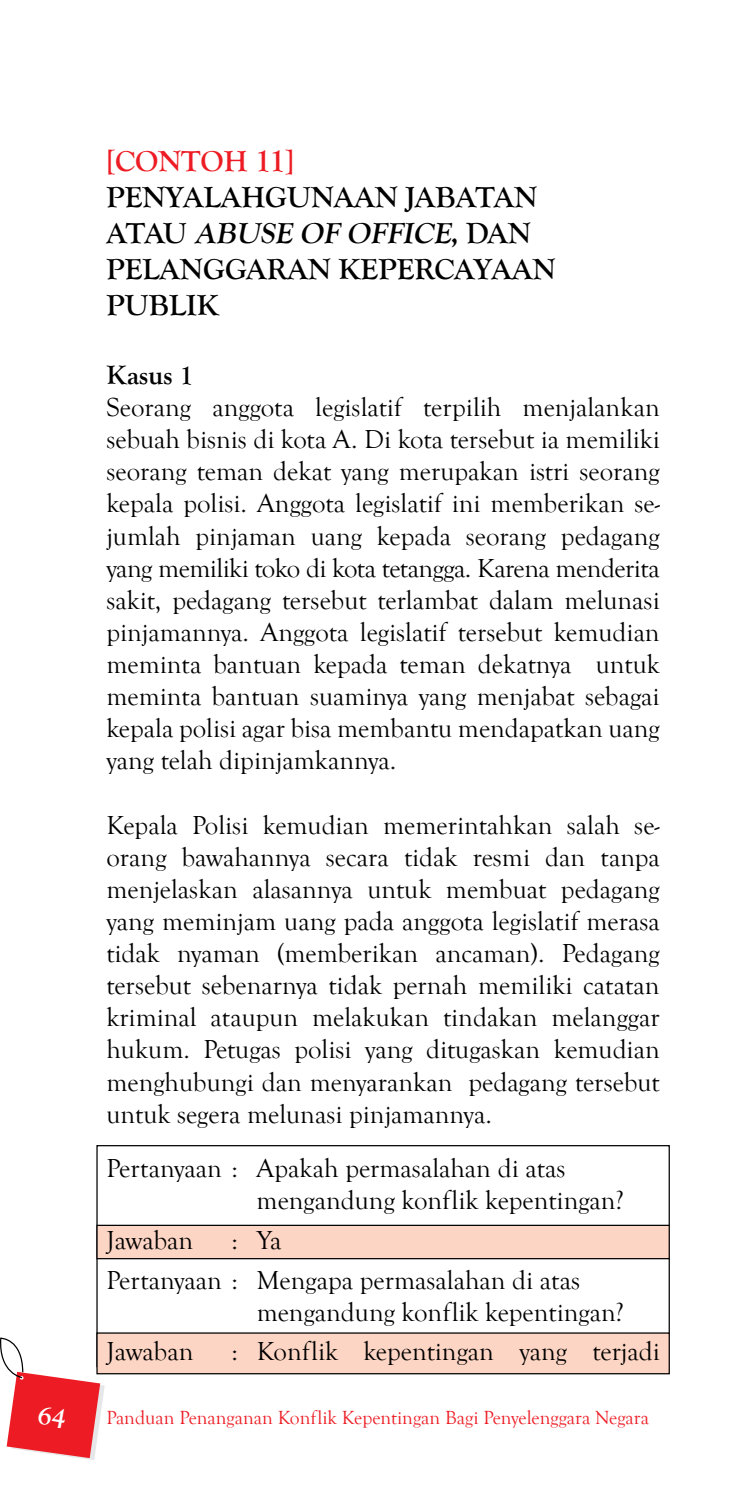
<style>
.page{position:relative;width:745px;height:1489px;background:#fff}
.page>*{position:absolute;margin:0;border:0;box-sizing:border-box;transform-origin:0 0}
.t1{font:700 30px/36px "Goudy Old Style T";color:#000}
.t2{font:700 27.5px "Goudy Old Style T";color:#000}
.t3{font:26.75px/32px "Goudy Old Style T";color:#000;text-align:justify}
.t4{font:19.5px "Goudy Old Style T";color:#ed1c24}
.s1{color:#ed1c24}
.s2{font-size:32.5px;color:#ed1c24}
.s3{font-style:italic}
</style>
<div class="page">
<div style="left:97px;top:1225px;width:571px;height:33px;background:#fdd5c4"></div>
<div style="left:96px;top:1224px;width:573px;height:35px;border:1px solid #000"></div>
<div style="left:97px;top:1332px;width:571px;height:41px;background:#fdd5c4"></div>
<div style="left:96px;top:1332px;width:573px;height:42px;border:1px solid #000"></div>
<svg style="left:0;top:1297px;width:105px;height:162px"></svg>
<p class="t1" style="left:106px;top:143px;width:450px"><span class="s1">[CONTOH</span> <span class="s2">11</span><span class="s1">]<br></span>PENYALAHGUNAAN JABATAN<br>ATAU <span class="s3">ABUSE OF OFFICE</span>, DA N<br>PELANGGARAN KEPERCAYAAN<br>PUBLIK</p>
<p class="t2" style="left:106px;top:359px;width:88px">Kasus 1</p>
<p class="t3" style="left:106px;top:392px;width:554px">Seorang anggota legislatif terpilih menjalankan sebuah bisnis di kota A. Di kota tersebut ia memiliki seorang teman dekat yang merupakan istri seorang kepala polisi. Anggota legislatif ini memberikan se&shy;jumlah pinjaman uang kepada seorang pedagang yang memiliki toko di kota tetangga. Karena menderita sakit, pedagang tersebut terlambat dalam melunasi pinjamannya. Anggota legislatif tersebut kemudian meminta bantuan kepada teman dekatnya untuk meminta bantuan suaminya yang menjabat sebagai kepala polisi agar bisa membantu mendapatkan uang yang telah dipinjamkannya.</p>
<p class="t3" style="left:106px;top:809px;width:554px">Kepala Polisi kemudian memerintahkan salah se&shy;orang bawahannya secara tidak resmi dan tanpa menjelaskan alasannya untuk membuat pedagang yang meminjam uang pada anggota legislatif merasa tidak nyaman (memberikan ancaman). Pedagang tersebut sebenarnya tidak pernah memiliki catatan kriminal ataupun melakukan tindakan melanggar hukum. Petugas polisi yang ditugaskan kemudian menghubungi dan menyarankan pedagang tersebut untuk segera melunasi pinjamannya.</p>
<p class="t3" style="left:256px;top:1153px;width:368px;text-indent:-150px">Pertanyaan : Apakah permasalahan di atas mengandung konflik kepentingan?</p>
<p class="t3" style="left:106px;top:1224px;width:88px">Jawaban</p>
<p class="t3" style="left:106px;top:1220px;width:475px;line-height:39.5px;text-indent:125px">: Ya<br>Pertanyaan : Mengapa permasalahan di atas</p>
<p class="t3" style="left:256px;top:1296px;width:368px">mengandung konflik kepentingan?</p>
<p class="t3" style="left:106px;top:1336px;width:88px">Jawaban</p>
<p class="t3" style="left:231px;top:1336px;width:429px">: Konflik kepentingan yang terjadi</p>
<p class="t4" style="left:106px;top:1407px;width:543px">Panduan Penanganan Konflik Kepentingan Bagi Penyelenggara Negara</p>
</div>
